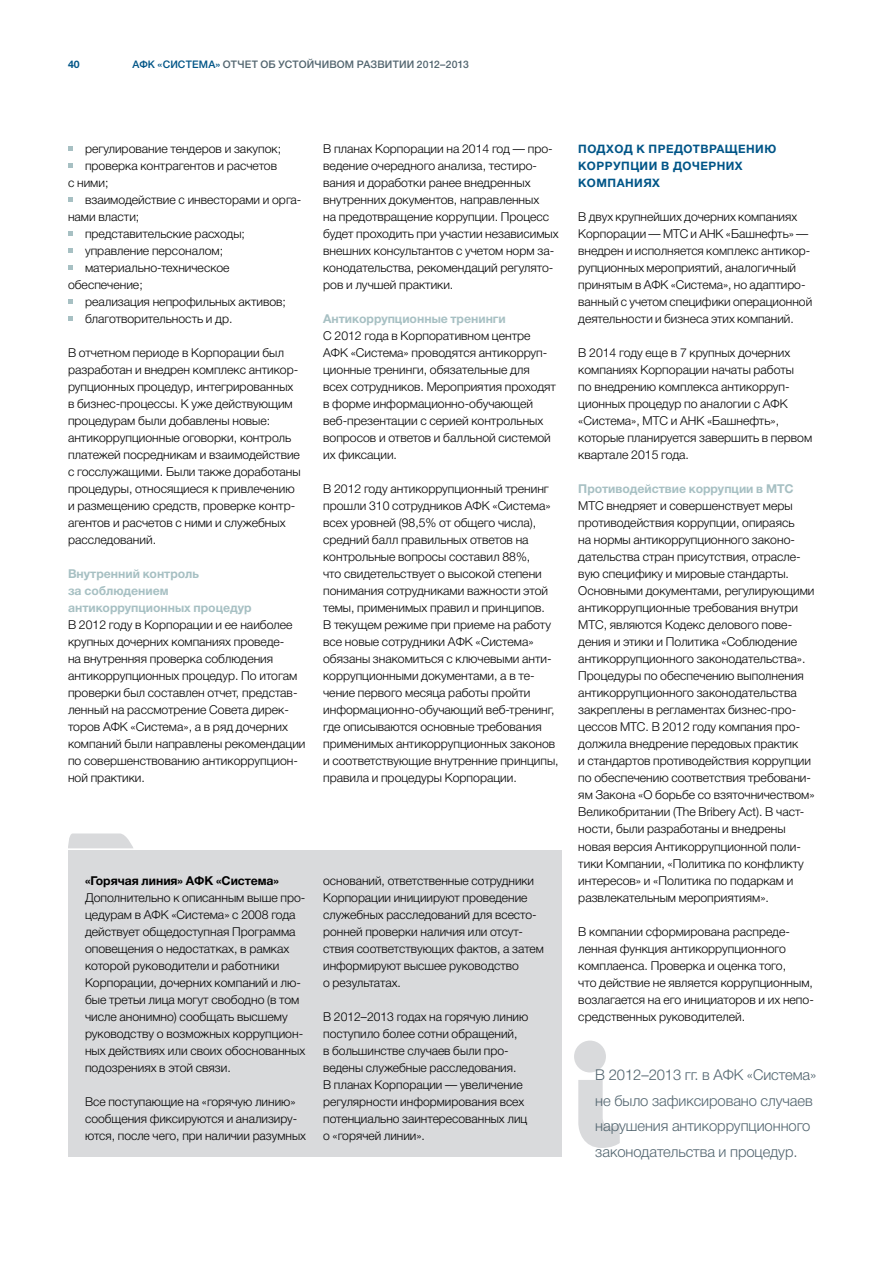
<style>
.page{position:relative;width:893px;height:1263px;background:#fff}
.page>*{position:absolute;margin:0;border:0;box-sizing:border-box;transform-origin:0 0}
.t1{font:300 15px/25.5px "Helvetica Neue Cyr";letter-spacing:-.005em;color:#52656f}
.t2{font:300 12.3px/17px "Helvetica Neue Cyr";color:#000}
.t3{font:700 12.3px/17px "Helvetica Neue Cyr";color:#a7c0c3}
.t4{font:700 12.3px "Helvetica Neue Cyr";color:#000}
.t5{font:700 11.7px/17px "Helvetica Neue Cyr";letter-spacing:.04em;color:#005587}
.t6{font:500 10.5px "Helvetica Neue Cyr";letter-spacing:.01em;color:#52656f}
.t7{font:700 10.5px "Helvetica Neue Cyr";color:#005587}
.s1{color:#005587}
</style>
<div class="page">
<svg style="left:68px;top:147px;width:4px;height:4px"></svg>
<svg style="left:68px;top:164px;width:4px;height:4px"></svg>
<svg style="left:68px;top:198px;width:4px;height:4px"></svg>
<svg style="left:68px;top:232px;width:4px;height:4px"></svg>
<svg style="left:68px;top:249px;width:4px;height:4px"></svg>
<svg style="left:68px;top:266px;width:4px;height:4px"></svg>
<svg style="left:68px;top:300px;width:4px;height:4px"></svg>
<svg style="left:68px;top:317px;width:4px;height:4px"></svg>
<div style="left:574px;top:1040px;width:32px;height:32px;background:#d9dadc;border-radius:50%"></div>
<svg style="left:578px;top:1080px;width:42px;height:68px"></svg>
<svg style="left:68px;top:833px;width:65px;height:15px"></svg>
<div style="left:68px;top:850px;width:493px;height:307px;background:#d9dadc"></div>
<p class="t7" style="left:68px;top:59px;width:13px">40</p>
<p class="t6" style="left:132px;top:59px;width:338px"><span class="s1">АФК «СИСТЕМА»</span> ОТЧЕТ ОБ УСТОЙЧИВОМ РАЗВИТИИ 2012–2013</p>
<p class="t2" style="left:85px;top:140px;width:198px">регулирование тендеров и закупок;</p>
<p class="t2" style="left:85px;top:157px;width:194px">проверка контрагентов и расчетов</p>
<p class="t2" style="left:68px;top:174px;width:42px">с ними;</p>
<p class="t2" style="left:85px;top:191px;width:218px">взаимодействие с инвесторами и орга-</p>
<p class="t2" style="left:68px;top:208px;width:73px">нами власти;</p>
<p class="t2" style="left:85px;top:225px;width:161px">представительские расходы;</p>
<p class="t2" style="left:85px;top:242px;width:140px">управление персоналом;</p>
<p class="t2" style="left:85px;top:259px;width:146px">материально-техническое</p>
<p class="t2" style="left:68px;top:276px;width:76px">обеспечение;</p>
<p class="t2" style="left:85px;top:293px;width:202px">реализация непрофильных активов;</p>
<p class="t2" style="left:85px;top:310px;width:149px">благотворительность и др.</p>
<p class="t2" style="left:68px;top:344px;width:234px">В отчетном периоде в Корпорации был разработан и внедрен комплекс антикор&shy;рупционных процедур, интегрированных в бизнес-процессы. К уже действующим процедурам были добавлены новые: антикоррупционные оговорки, контроль платежей посредникам и взаимодействие с госслужащими. Были также доработаны процедуры, относящиеся к привлечению и размещению средств, проверке контр&shy;агентов и расчетов с ними и служебных расследований.</p>
<p class="t3" style="left:68px;top:566px;width:185px">Внутренний контроль<br>за соблюдением антикоррупционных процедур</p>
<p class="t2" style="left:68px;top:617px;width:239px">В 2012 году в Корпорации и ее наиболее крупных дочерних компаниях проведе-<br>на внутренняя проверка соблюдения антикоррупционных процедур. По итогам проверки был составлен отчет, представ&shy;ленный на рассмотрение Совета дирек&shy;торов АФК «Система», а в ряд дочерних компаний были направлены рекомендации по совершенствованию антикоррупцион&shy;ной практики.</p>
<p class="t2" style="left:323px;top:140px;width:237px">В планах Корпорации на 2014 год — про&shy;ведение очередного анализа, тестиро&shy;вания и доработки ранее внедренных внутренних документов, направленных<br>на предотвращение коррупции. Процесс будет проходить при участии независимых внешних консультантов с учетом норм за&shy;конодательства, рекомендаций регулято&shy;ров и лучшей практики.</p>
<p class="t3" style="left:323px;top:310px;width:184px">Антикоррупционные тренинги</p>
<p class="t2" style="left:323px;top:327px;width:234px">С 2012 года в Корпоративном центре АФК «Система» проводятся антикорруп&shy;ционные тренинги, обязательные для всех сотрудников. Мероприятия проходят в форме информационно-обучающей веб-презентации с серией контрольных вопросов и ответов и балльной системой их фиксации.</p>
<p class="t2" style="left:323px;top:481px;width:237px">В 2012 году антикоррупционный тренинг прошли 310 сотрудников АФК «Система» всех уровней (98,5% от общего числа), средний балл правильных ответов на контрольные вопросы составил 88%,<br>что свидетельствует о высокой степени понимания сотрудниками важности этой темы, применимых правил и принципов.<br>В текущем режиме при приеме на работу все новые сотрудники АФК «Система» обязаны знакомиться с ключевыми анти&shy;коррупционными документами, а в те&shy;чение первого месяца работы пройти информационно-обучающий веб-тренинг, где описываются основные требования применимых антикоррупционных законов и соответствующие внутренние принципы, правила и процедуры Корпорации.</p>
<p class="t4" style="left:85px;top:873px;width:112px">«Горячая линия» АФК</p>
<p class="t4" style="left:216px;top:873px;width:64px">«Система»</p>
<p class="t2" style="left:85px;top:889px;width:222px">Дополнительно к описанным выше про&shy;цедурам в АФК «Система» с 2008 года действует общедоступная Программа оповещения о недостатках, в рамках которой руководители и работники Корпорации, дочерних компаний и лю&shy;бые третьи лица могут свободно (в том числе анонимно) сообщать высшему руководству о возможных коррупцион&shy;ных действиях или своих обоснованных подозрениях в этой связи.</p>
<p class="t2" style="left:85px;top:1093px;width:222px">Все поступающие на «горячую линию» сообщения фиксируются и анализиру&shy;ются, после чего, при наличии разумных</p>
<p class="t2" style="left:323px;top:872px;width:222px">оснований, ответственные сотрудники Корпорации инициируют проведение служебных расследований для всесто&shy;ронней проверки наличия или отсут&shy;ствия соответствующих фактов, а затем информируют высшее руководство<br>о результатах.</p>
<p class="t2" style="left:323px;top:1008px;width:207px">В 2012–2013 годах на горячую линию поступило более сотни обращений,<br>в большинстве случаев были про&shy;ведены служебные расследования.<br>В планах Корпорации — увеличение регулярности информирования всех потенциально заинтересованных лиц о «горячей линии».</p>
<p class="t5" style="left:578px;top:141px;width:199px">Подход к предотвращению коррупции в дочерних компаниях</p>
<p class="t2" style="left:578px;top:208px;width:235px">В двух крупнейших дочерних компаниях Корпорации — МТС и АНК «Башнефть» — внедрен и исполняется комплекс антикор&shy;рупционных мероприятий, аналогичный принятым в АФК «Система», но адаптиро&shy;ванный с учетом специфики операционной деятельности и бизнеса этих компаний.</p>
<p class="t2" style="left:578px;top:344px;width:235px">В 2014 году еще в 7 крупных дочерних компаниях Корпорации начаты работы<br>по внедрению комплекса антикорруп&shy;ционных процедур по аналогии с АФК «Система», МТС и АНК «Башнефть», которые планируется завершить в первом квартале 2015 года.</p>
<p class="t3" style="left:578px;top:481px;width:217px">Противодействие коррупции в МТС</p>
<p class="t2" style="left:578px;top:498px;width:238px">МТС внедряет и совершенствует меры противодействия коррупции, опираясь<br>на нормы антикоррупционного законо&shy;дательства стран присутствия, отрасле&shy;вую специфику и мировые стандарты.<br>Основными документами, регулирующими антикоррупционные требования внутри МТС, являются Кодекс делового пове&shy;дения и этики и Политика «Соблюдение антикоррупционного законодательства».<br>Процедуры по обеспечению выполнения антикоррупционного законодательства закреплены в регламентах бизнес-про&shy;цессов МТС. В 2012 году компания про&shy;должила внедрение передовых практик<br>и стандартов противодействия коррупции по обеспечению соответствия требовани&shy;ям Закона «О борьбе со взяточничеством» Великобритании (The Bribery Act). В част&shy;ности, были разработаны и внедрены новая версия Антикоррупционной поли&shy;тики Компании, «Политика по конфликту интересов» и «Политика по подаркам и развлекательным мероприятиям».</p>
<p class="t2" style="left:578px;top:923px;width:237px">В компании сформирована распреде&shy;ленная функция антикоррупционного комплаенса. Проверка и оценка того,<br>что действие не является коррупционным, возлагается на его инициаторов и их непо&shy;средственных руководителей.</p>
<p class="t1" style="left:595px;top:1062px;width:223px">В 2012–2013 гг. в АФК «Система» не было зафиксировано случаев нарушения антикоррупционного законодательства и процедур.</p>
</div>
